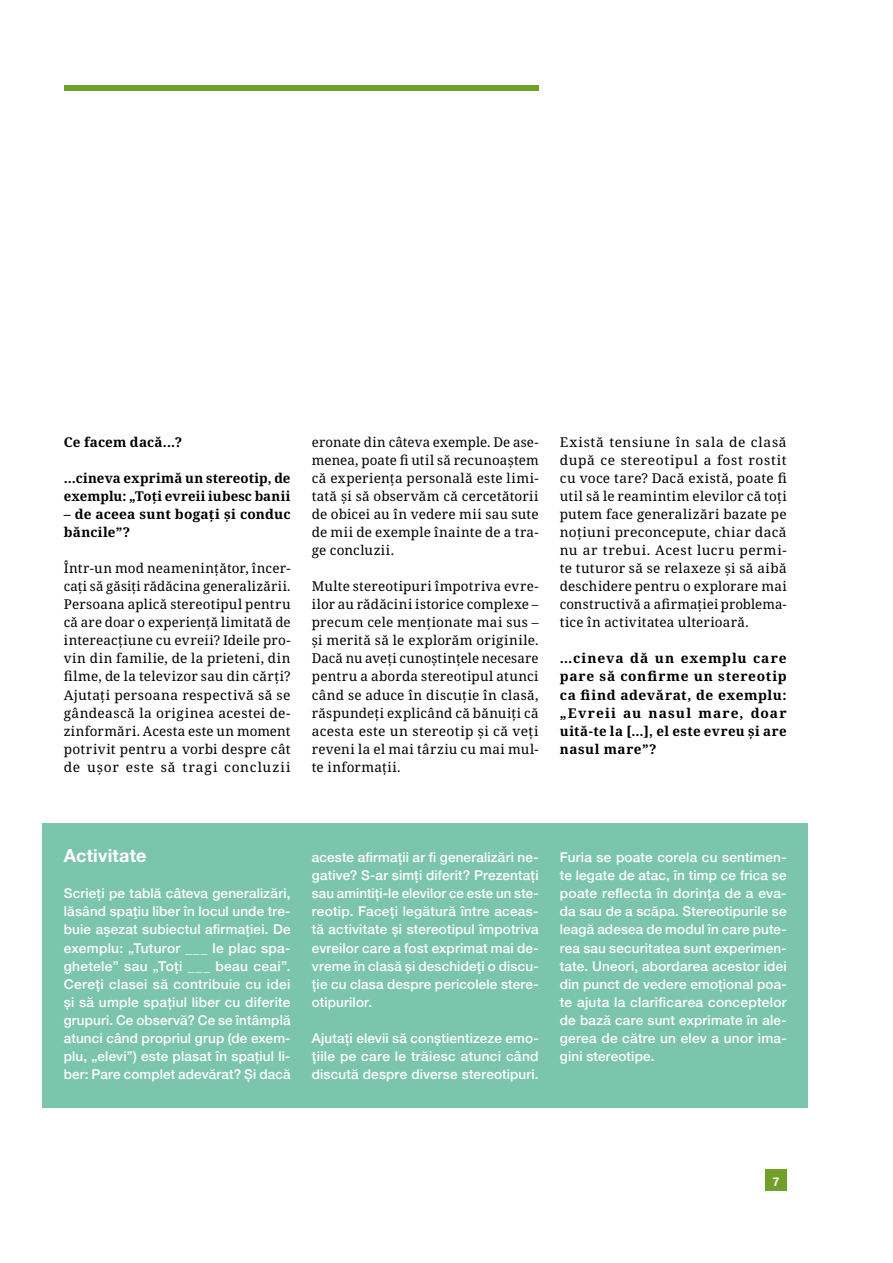
<style>
.page{position:relative;width:893px;height:1263px;background:#fff}
.page>*{position:absolute;margin:0;border:0;box-sizing:border-box;transform-origin:0 0}
.t1{font:700 18px "Helvetica Neue";letter-spacing:.01em;color:#fff}
.t2{font:13.5px/18px "Noto Serif";letter-spacing:.02em;color:#000;text-align:justify}
.t3{font:500 13.5px/18px "Helvetica Neue";letter-spacing:.015em;color:#fff;text-align:justify}
.t4{font:700 13.5px/18px "Noto Serif";letter-spacing:.025em;color:#000}
.t5{font:700 12px "Helvetica Neue";color:#fff}
</style>
<div class="page">
<div style="left:64px;top:85px;width:475px;height:5px;background:#71a029"></div>
<div style="left:765px;top:1169px;width:22px;height:22px;background:#71a029"></div>
<div style="left:43px;top:823px;width:765px;height:285px;background:#7cc5ad"></div>
<p class="t4" style="left:64px;top:433px;width:120px">Ce facem dacă...?</p>
<p class="t4" style="left:64px;top:469px;width:228px">…cineva exprimă un stereotip, de exemplu: „Toți evreii iubesc banii</p>
<p class="t4" style="left:64px;top:505px;width:228px">– de aceea sunt bogați și conduc băncile”?</p>
<p class="t2" style="left:64px;top:560px;width:228px">Într-un mod neamenințător, încer&shy;cați să găsiți rădăcina generalizării.<br>Persoana aplică stereotipul pentru că are doar o experiență limitată de intereacţiune cu evreii? Ideile pro&shy;vin din familie, de la prieteni, din filme, de la televizor sau din cărți?<br>Ajutați persoana respectivă să se gândească la originea acestei de&shy;zinformări. Acesta este un moment potrivit pentru a vorbi despre cât de ușor este să tragi concluzii</p>
<p class="t2" style="left:312px;top:433px;width:228px">eronate din câteva exemple. De ase&shy;menea, poate fi util să recunoaștem că experiența personală este limi&shy;tată și să observăm că cercetătorii de obicei au în vedere mii sau sute de mii de exemple înainte de a tra&shy;ge concluzii.</p>
<p class="t2" style="left:312px;top:578px;width:228px">Multe stereotipuri împotriva evre&shy;ilor au rădăcini istorice complexe – precum cele menționate mai sus – și merită să le explorăm originile.<br>Dacă nu aveți cunoștințele necesare pentru a aborda stereotipul atunci când se aduce în discuţie în clasă, răspundeți explicând că bănuiți că acesta este un stereotip și că veți reveni la el mai târziu cu mai mul&shy;te informații.</p>
<p class="t2" style="left:560px;top:433px;width:228px">Există tensiune în sala de clasă după ce stereotipul a fost rostit cu voce tare? Dacă există, poate fi util să le reamintim elevilor că toți putem face generalizări bazate pe noțiuni preconcepute, chiar dacă nu ar trebui. Acest lucru permi&shy;te tuturor să se relaxeze și să aibă deschidere pentru o explorare mai constructivă a afirmaţiei problema&shy;tice în activitatea ulterioară.</p>
<p class="t4" style="left:560px;top:650px;width:228px;text-align:justify">…cineva dă un exemplu care pare să confirme un stereotip ca fiind adevărat, de exemplu: „Evreii au nasul mare, doar uită-te la […], el este evreu și are nasul mare”?</p>
<h1 class="t1" style="left:64px;top:842px;width:84px">Activitate</h1>
<p class="t3" style="left:64px;top:883px;width:228px">Scrieți pe tablă câteva generalizări, lăsând spaţiu liber în locul unde tre&shy;buie aşezat subiectul afirmației. De exemplu: „Tuturor ___ le plac spa&shy;ghetele” sau „Toți ___ beau ceai”.<br>Cereți clasei să contribuie cu idei și să umple spațiul liber cu diferite grupuri. Ce observă? Ce se întâmplă atunci când propriul grup (de exem&shy;plu, „elevi”) este plasat în spațiul li&shy;ber: Pare complet adevărat? Și dacă</p>
<p class="t3" style="left:312px;top:847px;width:228px">aceste afirmații ar fi generalizări ne&shy;gative? S-ar simți diferit? Prezentați sau amintiți-le elevilor ce este un ste&shy;reotip. Faceți legătură între aceas&shy;tă activitate și stereotipul împotriva evreilor care a fost exprimat mai de&shy;vreme în clasă și deschideţi o discu&shy;ție cu clasa despre pericolele stere&shy;otipurilor.</p>
<p class="t3" style="left:312px;top:1028px;width:228px">Ajutați elevii să conștientizeze emo&shy;țiile pe care le trăiesc atunci când discută despre diverse stereotipuri.</p>
<p class="t3" style="left:560px;top:847px;width:228px">Furia se poate corela cu sentimen&shy;te legate de atac, în timp ce frica se poate reflecta în dorința de a eva&shy;da sau de a scăpa. Stereotipurile se leagă adesea de modul în care pute&shy;rea sau securitatea sunt experimen&shy;tate. Uneori, abordarea acestor idei din punct de vedere emoțional poa&shy;te ajuta la clarificarea conceptelor de bază care sunt exprimate în ale&shy;gerea de către un elev a unor ima&shy;gini stereotipe.</p>
<p class="t5" style="left:773px;top:1172px;width:8px">7</p>
</div>
